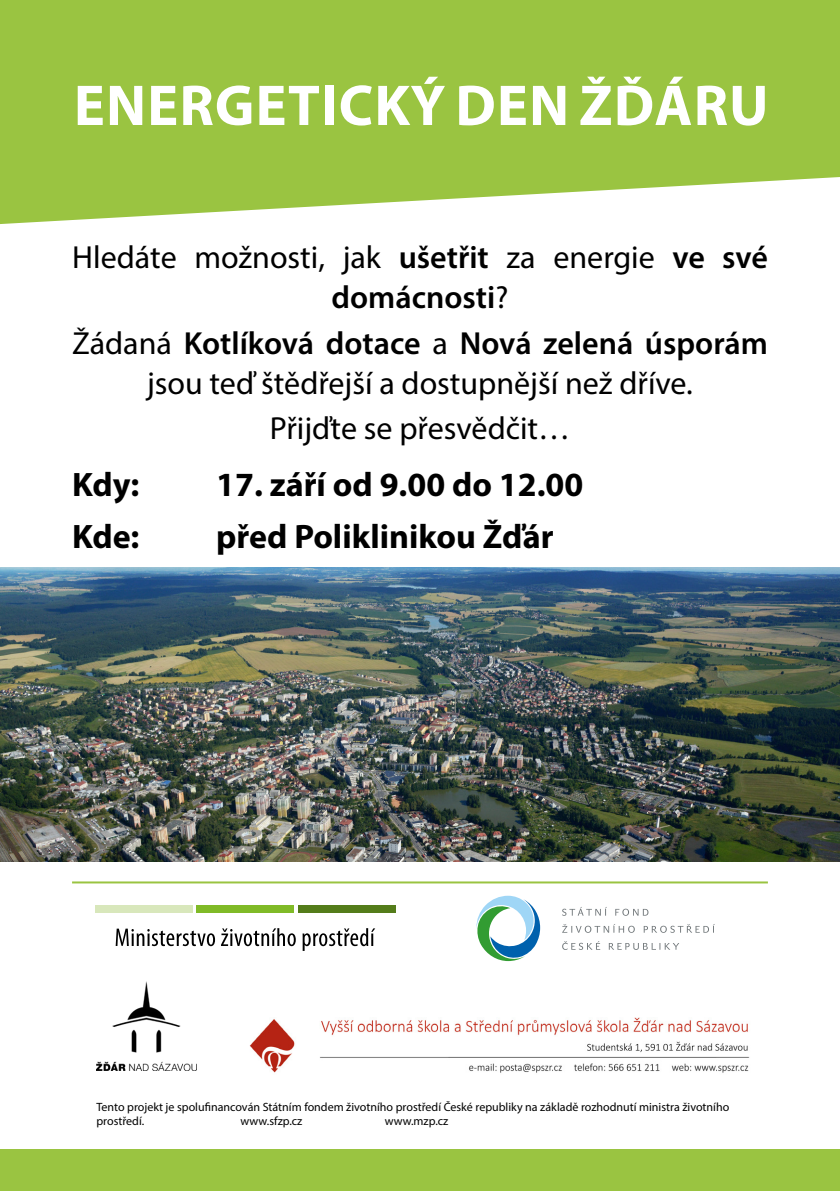
<style>
.page{position:relative;width:840px;height:1191px;background:#fff}
.page>*{position:absolute;margin:0;border:0;box-sizing:border-box;transform-origin:0 0}
.t1{font:700 58px "Myriad Pro";letter-spacing:.02em;color:#fff}
.t2{font:700 34px "Myriad Pro";color:#000}
.t3{font:32px/40px "Myriad Pro";color:#000;text-align:center}
.t4{font:12px/14.4px "Myriad Pro";color:#000}
.s1{font-weight:600}
</style>
<div class="page">
<svg style="left:0;top:0;width:839px;height:224px;background:#a4ca54"></svg>
<div style="left:0;top:1149px;width:839px;height:42px;background:#9ac441"></div>
<img style="left:96px;top:981px;width:97px;height:89px">
<img style="left:249px;top:1017px;width:501px;height:56px">
<div style="left:297px;top:906px;width:98px;height:7px;background:#547c1a"></div>
<div style="left:95px;top:906px;width:98px;height:7px;background:#d8e7bb"></div>
<div style="left:196px;top:906px;width:98px;height:7px;background:#80ba27"></div>
<svg style="left:116px;top:928px;width:99px;height:18px"></svg>
<svg style="left:221px;top:928px;width:74px;height:18px"></svg>
<svg style="left:302px;top:928px;width:73px;height:23px"></svg>
<svg style="left:476px;top:895px;width:64px;height:66px"></svg>
<svg style="left:562px;top:907px;width:44px;height:8px"></svg>
<svg style="left:615px;top:908px;width:33px;height:7px"></svg>
<svg style="left:562px;top:924px;width:72px;height:8px"></svg>
<svg style="left:643px;top:924px;width:71px;height:8px"></svg>
<svg style="left:562px;top:941px;width:38px;height:9px"></svg>
<svg style="left:608px;top:943px;width:70px;height:7px"></svg>
<hr style="left:72px;top:881px;width:695px;height:2px;background:#9ac441">
<img style="left:0;top:567px;width:839px;height:294px">
<h1 class="t1" style="left:74px;top:68px;width:695px">ENERGETICKÝ DEN ŽĎÁRU</h1>
<p class="t3" style="left:72px;top:237px;width:697px">Hledáte možnosti, jak <span class="s1">ušetřit</span> za energie <span class="s1">ve své domácnosti</span>?</p>
<p class="t3" style="left:72px;top:322px;width:697px">Žádaná <span class="s1">Kotlíková dotace</span> a <span class="s1">Nová zelená úsporám </span>jsou teď štědřejší a dostupnější než dříve.</p>
<p class="t3" style="left:270px;top:408px;width:301px">Přijďte se přesvědčit…</p>
<p class="t2" style="left:72px;top:462px;width:69px">Kdy:</p>
<p class="t2" style="left:216px;top:462px;width:368px">17. září od 9.00 do 12.00</p>
<p class="t2" style="left:72px;top:515px;width:69px">Kde:</p>
<p class="t2" style="left:216px;top:515px;width:339px">před Poliklinikou Žďár</p>
<p class="t4" style="left:96px;top:1099px;width:634px">Tento projekt je spolufinancován Státním fondem životního prostředí České republiky na základě rozhodnutí ministra životního prostředí.</p>
<p class="t4" style="left:240px;top:1113px;width:63px">www.sfzp.cz</p>
<p class="t4" style="left:384px;top:1113px;width:65px">www.mzp.cz</p>
</div>
